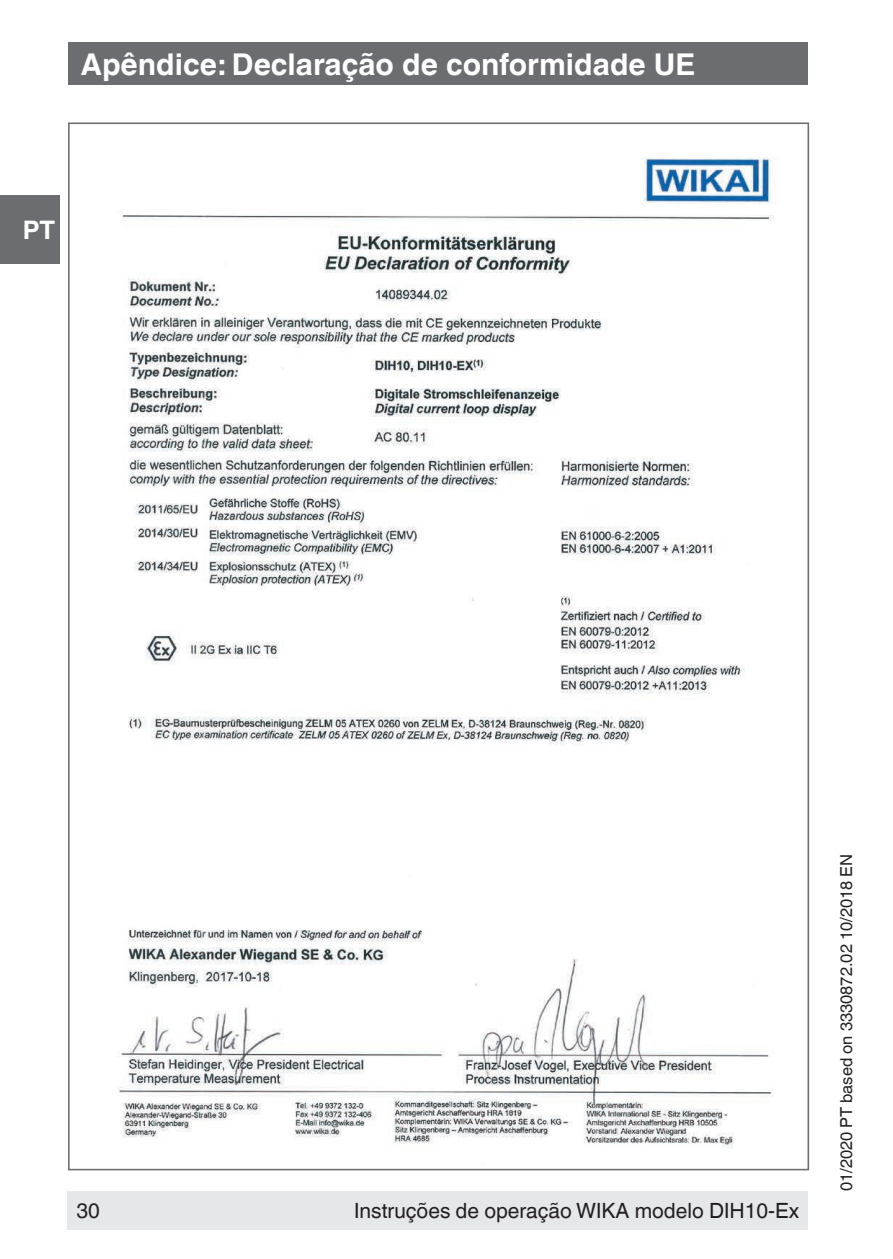
<style>
.page{position:relative;width:893px;height:1259px;background:#fff}
.page>*{position:absolute;margin:0;border:0;box-sizing:border-box;transform-origin:0 0}
.t1{font:700 30px "Helvetica World";color:#fff}
.t2{font:700 25.5px "Helvetica World";color:#fff}
.t3{font:21px "Helvetica World";color:#231f20}
.t4{font:16.5px "Helvetica World";color:#231f20}
</style>
<div class="page">
<div style="left:0;top:196px;width:60px;height:68px;background:#6c6d70"></div>
<div style="left:67px;top:1191px;width:741px;height:38px;background:#e6e7e9"></div>
<div style="left:68px;top:43px;width:740px;height:42px;background:#6c6d70"></div>
<img style="left:117px;top:157px;width:657px;height:992px">
<h1 class="t1" style="left:81px;top:47px;width:616px">Apêndice: Declaração de conformidade UE</h1>
<p class="t2" style="left:23px;top:215px;width:34px">PT</p>
<p class="t3" style="left:77px;top:1198px;width:25px">30</p>
<p class="t3" style="left:354px;top:1198px;width:447px">Instruções de operação WIKA modelo DIH10-Ex</p>
<p class="t4" style="left:837px;top:1191px;width:339px;rotate:-90deg">01/2020 PT based on 3330872.02 10/2018 EN</p>
</div>
